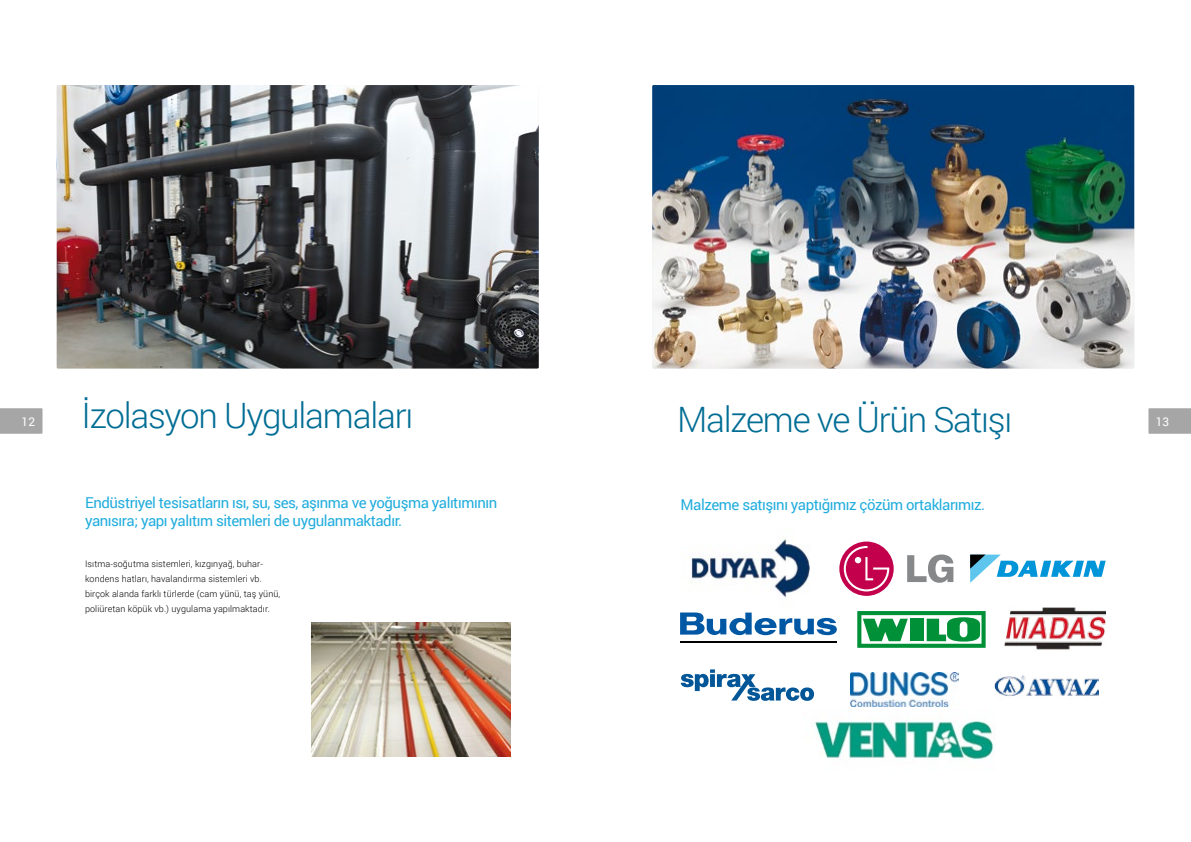
<style>
.page{position:relative;width:1191px;height:842px;background:#fff}
.page>*{position:absolute;margin:0;border:0;box-sizing:border-box;transform-origin:0 0}
.t1{font:300 35px "Roboto";letter-spacing:-.035em;color:#006d94}
.t2{font:15px/18px "Roboto";letter-spacing:-.03em;color:#21addd}
.t3{font:12px "Roboto";color:#fff}
.t4{font:300 9px/15px "Roboto";letter-spacing:.01em;color:#000}
</style>
<div class="page">
<img style="left:814px;top:721px;width:180px;height:39px">
<img style="left:691px;top:536px;width:119px;height:62px">
<img style="left:57px;top:85px;width:482px;height:284px">
<img style="left:312px;top:623px;width:198px;height:133px">
<img style="left:652px;top:85px;width:482px;height:284px">
<svg style="left:1148px;top:408px;width:43px;height:26px"></svg>
<svg style="left:970px;top:555px;width:135px;height:28px"></svg>
<img style="left:994px;top:675px;width:104px;height:21px">
<svg style="left:839px;top:541px;width:54px;height:55px"></svg>
<svg style="left:843px;top:546px;width:46px;height:45px;background:#cf3672"></svg>
<svg style="left:907px;top:554px;width:46px;height:29px"></svg>
<svg style="left:681px;top:669px;width:133px;height:32px"></svg>
<img style="left:850px;top:673px;width:108px;height:33px">
<img style="left:1004px;top:607px;width:101px;height:43px">
<hr style="left:680px;top:641px;width:157px;height:2px;background:#000">
<svg style="left:680px;top:612px;width:157px;height:23px"></svg>
<svg style="left:857px;top:611px;width:128px;height:37px"></svg>
<svg style="left:0;top:408px;width:43px;height:26px"></svg>
<h1 class="t1" style="left:81px;top:391px;width:333px">İzolasyon Uygulamaları</h1>
<h1 class="t1" style="left:677px;top:395px;width:337px">Malzeme ve Ürün Satışı</h1>
<h3 class="t3" style="left:22px;top:413px;width:15px">12</h3>
<h3 class="t3" style="left:1155px;top:413px;width:15px">13</h3>
<h2 class="t2" style="left:85px;top:493px;width:414px">Endüstriyel tesisatların ısı, su, ses, aşınma ve yoğuşma yalıtımının yanısıra; yapı yalıtım sitemleri de uygulanmaktadır.</h2>
<p class="t4" style="left:85px;top:556px;width:197px">Isıtma-soğutma sistemleri, kızgınyağ, buhar&shy;kondens hatları, havalandırma sistemleri vb. birçok alanda farklı türlerde (cam yünü, taş yünü, poliüretan köpük vb.) uygulama yapılmaktadır.</p>
<h2 class="t2" style="left:680px;top:495px;width:306px">Malzeme satışını yaptığımız çözüm ortaklarımız.</h2>
</div>
